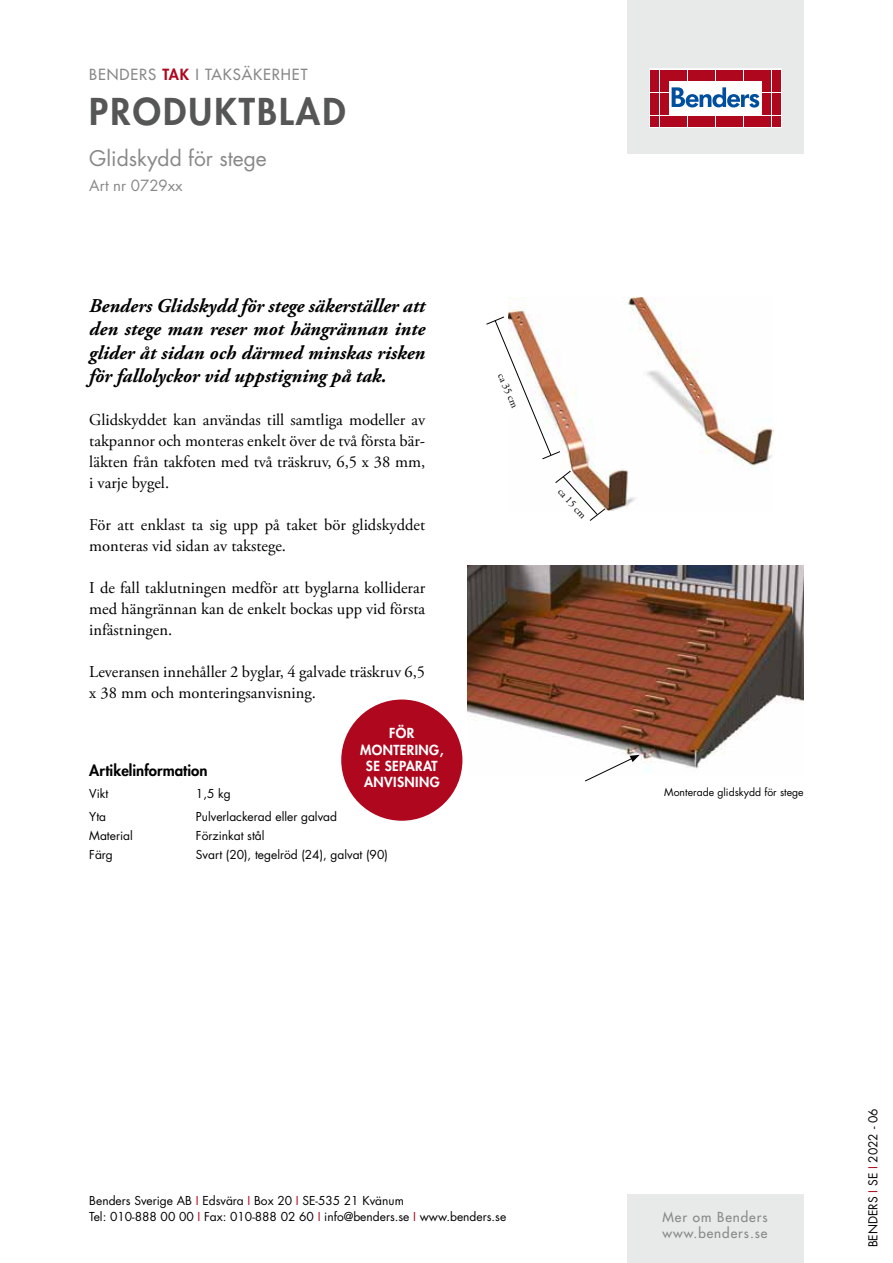
<style>
.page{position:relative;width:893px;height:1263px;background:#fff}
.page>*{position:absolute;margin:0;border:0;box-sizing:border-box;transform-origin:0 0}
.t1{font:800 36px "Futura Std";letter-spacing:.06em;color:#555756}
.t2{font:21px "Futura Std";color:#878988}
.t3{font:italic 700 19.5px/23.4px "Adobe Garamond Pro";color:#000;text-align:justify}
.t4{font:16.5px/21px "Adobe Garamond Pro";color:#000;text-align:justify}
.t5{font:500 15px "Futura Std";letter-spacing:.06em;color:#878988}
.t6{font:800 15px "Futura Std";color:#000}
.t7{font:15px "Futura Std";color:#878988}
.t8{font:800 13.5px/16.2px "Futura Std";letter-spacing:.03em;color:#fff;text-align:center}
.t9{font:500 13.5px/16.2px "Futura Std";letter-spacing:.07em;color:#878988}
.t10{font:12px/16.5px "Futura Std";color:#000}
.t11{font:10.5px "Futura Std";color:#000}
.t12{font:10.5px "Adobe Garamond Pro";color:#000}
.s1{font-weight:800;color:#ae071e}
.s2{color:#ae071e}
</style>
<div class="page">
<div style="left:627px;top:0;width:177px;height:153px;background:#e8e9e9"></div>
<svg style="left:649px;top:69px;width:132px;height:59px;background:#eac2c8"></svg>
<div style="left:651px;top:70px;width:8px;height:10px;background:#ae071e"></div>
<div style="left:660px;top:70px;width:8px;height:10px;background:#ae071e"></div>
<div style="left:651px;top:81px;width:8px;height:11px;background:#ae071e"></div>
<div style="left:660px;top:81px;width:8px;height:11px;background:#ae071e"></div>
<div style="left:651px;top:93px;width:8px;height:10px;background:#ae071e"></div>
<div style="left:660px;top:93px;width:8px;height:10px;background:#ae071e"></div>
<div style="left:651px;top:104px;width:8px;height:11px;background:#ae071e"></div>
<div style="left:660px;top:104px;width:8px;height:11px;background:#ae071e"></div>
<div style="left:651px;top:116px;width:8px;height:10px;background:#ae071e"></div>
<div style="left:660px;top:116px;width:8px;height:10px;background:#ae071e"></div>
<div style="left:669px;top:70px;width:8px;height:10px;background:#ae071e"></div>
<div style="left:679px;top:70px;width:8px;height:10px;background:#ae071e"></div>
<div style="left:688px;top:70px;width:8px;height:10px;background:#ae071e"></div>
<div style="left:697px;top:70px;width:9px;height:10px;background:#ae071e"></div>
<div style="left:707px;top:70px;width:8px;height:10px;background:#ae071e"></div>
<div style="left:716px;top:70px;width:8px;height:10px;background:#ae071e"></div>
<div style="left:725px;top:70px;width:9px;height:10px;background:#ae071e"></div>
<div style="left:735px;top:70px;width:8px;height:10px;background:#ae071e"></div>
<div style="left:744px;top:70px;width:8px;height:10px;background:#ae071e"></div>
<div style="left:753px;top:70px;width:9px;height:10px;background:#ae071e"></div>
<div style="left:669px;top:116px;width:8px;height:10px;background:#ae071e"></div>
<div style="left:679px;top:116px;width:8px;height:10px;background:#ae071e"></div>
<div style="left:688px;top:116px;width:8px;height:10px;background:#ae071e"></div>
<div style="left:697px;top:116px;width:9px;height:10px;background:#ae071e"></div>
<div style="left:707px;top:116px;width:8px;height:10px;background:#ae071e"></div>
<div style="left:716px;top:116px;width:8px;height:10px;background:#ae071e"></div>
<div style="left:725px;top:116px;width:9px;height:10px;background:#ae071e"></div>
<div style="left:735px;top:116px;width:8px;height:10px;background:#ae071e"></div>
<div style="left:744px;top:116px;width:8px;height:10px;background:#ae071e"></div>
<div style="left:753px;top:116px;width:9px;height:10px;background:#ae071e"></div>
<div style="left:763px;top:70px;width:8px;height:10px;background:#ae071e"></div>
<div style="left:772px;top:70px;width:8px;height:10px;background:#ae071e"></div>
<div style="left:763px;top:81px;width:8px;height:11px;background:#ae071e"></div>
<div style="left:772px;top:81px;width:8px;height:11px;background:#ae071e"></div>
<div style="left:763px;top:93px;width:8px;height:10px;background:#ae071e"></div>
<div style="left:772px;top:93px;width:8px;height:10px;background:#ae071e"></div>
<div style="left:763px;top:104px;width:8px;height:11px;background:#ae071e"></div>
<div style="left:772px;top:104px;width:8px;height:11px;background:#ae071e"></div>
<div style="left:763px;top:116px;width:8px;height:10px;background:#ae071e"></div>
<div style="left:772px;top:116px;width:8px;height:10px;background:#ae071e"></div>
<svg style="left:672px;top:87px;width:87px;height:21px;background:#8fb1d4"></svg>
<div style="left:627px;top:1195px;width:177px;height:68px;background:#e8e9e9"></div>
<img style="left:509px;top:298px;width:264px;height:212px">
<img style="left:468px;top:566px;width:336px;height:206px">
<svg style="left:584px;top:755px;width:56px;height:27px"></svg>
<div style="left:341px;top:699px;width:121px;height:122px;background:#ae071e;border-radius:50%"></div>
<svg style="left:486px;top:316px;width:75px;height:144px"></svg>
<svg style="left:554px;top:470px;width:52px;height:51px"></svg>
<p class="t5" style="left:89px;top:65px;width:220px">BENDERS <span class="s1">TAK</span> I TAKSÄKERHET</p>
<h1 class="t1" style="left:89px;top:89px;width:258px">PRODUKTBLAD</h1>
<p class="t2" style="left:89px;top:145px;width:179px">Glidskydd för stege</p>
<p class="t7" style="left:89px;top:176px;width:95px">Art nr 0729xx</p>
<p class="t3" style="left:89px;top:294px;width:337px">Benders Glidskydd för stege säkerställer att den stege man reser mot hängrännan inte glider åt sidan och därmed minskas risken för fallolyckor vid uppstigning på tak.</p>
<p class="t4" style="left:89px;top:409px;width:337px">Glidskyddet kan användas till samtliga modeller av takpannor och monteras enkelt över de två första bär&shy;läkten från takfoten med två träskruv, 6,5 x 38 mm, i varje bygel.</p>
<p class="t4" style="left:89px;top:514px;width:337px">För att enklast ta sig upp på taket bör glidskyddet monteras vid sidan av takstege.</p>
<p class="t4" style="left:89px;top:577px;width:337px">I de fall taklutningen medför att byglarna kolliderar med hängrännan kan de enkelt bockas upp vid första infästningen.</p>
<p class="t4" style="left:89px;top:661px;width:337px">Leveransen innehåller 2 byglar, 4 galvade träskruv 6,5 x 38 mm och monteringsanvisning.</p>
<p class="t8" style="left:360px;top:725px;width:85px">FÖR<br>MONTERING,<br>SE SEPARAT<br>ANVISNING</p>
<p class="t6" style="left:89px;top:761px;width:120px">Artikelinformation</p>
<p class="t10" style="left:89px;top:785px;width:21px">Vikt</p>
<p class="t10" style="left:196px;top:785px;width:36px">1,5 kg</p>
<p class="t10" style="left:89px;top:808px;width:18px">Yta</p>
<p class="t10" style="left:196px;top:808px;width:143px">Pulverlackerad eller galvad</p>
<p class="t10" style="left:89px;top:828px;width:45px">Material</p>
<p class="t10" style="left:196px;top:828px;width:70px">Förzinkat stål</p>
<p class="t10" style="left:89px;top:847px;width:25px">Färg</p>
<p class="t10" style="left:196px;top:847px;width:193px">Svart (20), tegelröd (24), galvat (90)</p>
<p class="t12" style="left:507px;top:371px;width:38px;rotate:67deg">ca 35 cm</p>
<p class="t12" style="left:565px;top:485px;width:38px;rotate:48deg">ca 15 cm</p>
<p class="t11" style="left:664px;top:786px;width:141px">Monterade glidskydd för stege</p>
<p class="t10" style="left:89px;top:1192px;width:418px">Benders Sverige AB <span class="s2">I</span> Edsvära <span class="s2">I</span> Box 20 <span class="s2">I</span> SE-535 21 Kvänum<br>Tel: 010-888 00 00 <span class="s2">I</span> Fax: 010-888 02 60 <span class="s2">I</span> info@benders.se <span class="s2">I</span> www.benders.se</p>
<p class="t9" style="left:662px;top:1209px;width:107px">Mer om Benders www.benders.se</p>
<p class="t10" style="left:865px;top:1247px;width:140px;rotate:-90deg">BENDERS <span class="s2">I</span> SE <span class="s2">I</span> 2022 - 06</p>
</div>
